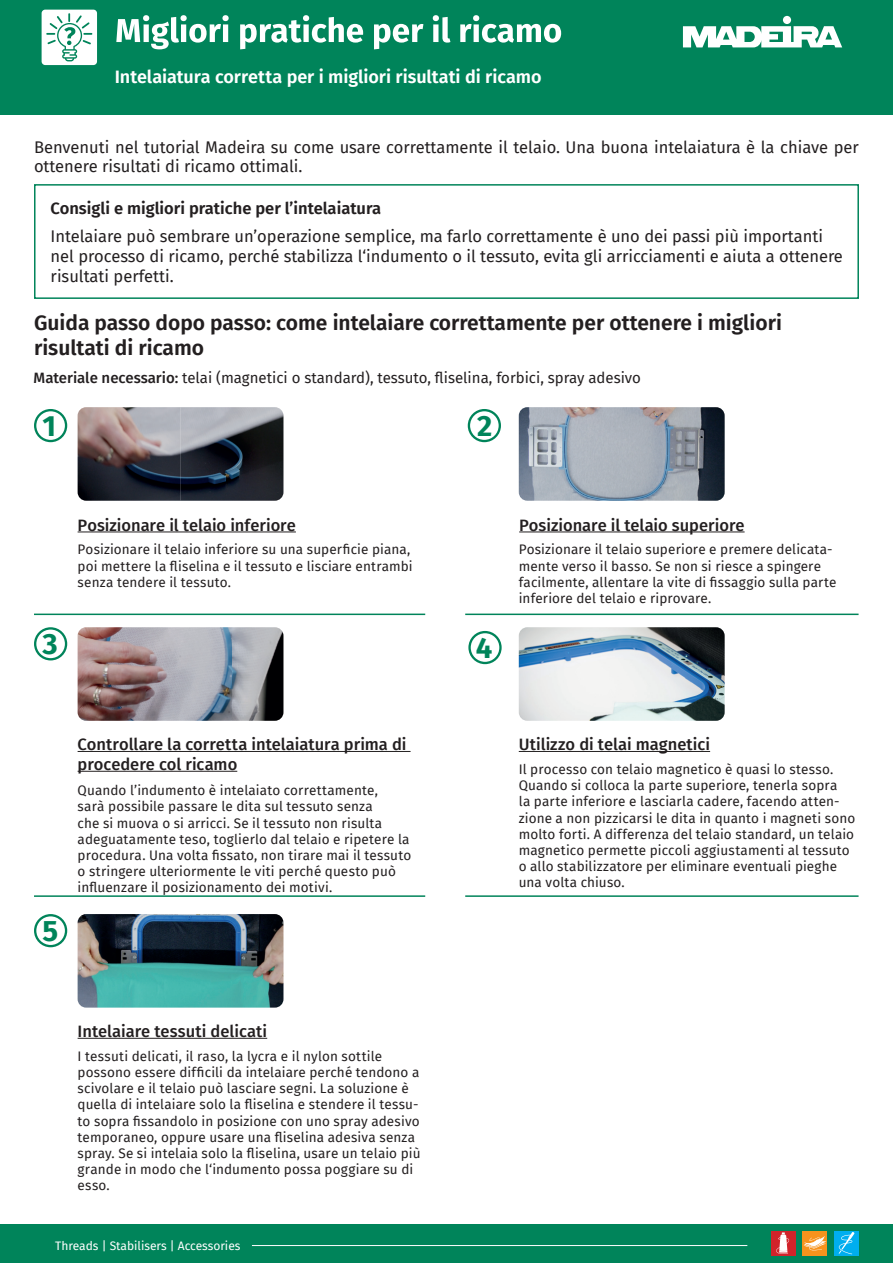
<style>
.page{position:relative;width:893px;height:1263px;background:#fff}
.page>*{position:absolute;margin:0;border:0;box-sizing:border-box;transform-origin:0 0}
.t1{font:700 29.4px "Fira Sans";color:#00845a}
.t2{font:600 21px/25.2px "Fira Sans";color:#231f20}
.t3{font:600 18px "Fira Sans";letter-spacing:-.005em;color:#fff}
.t4{font:16.5px/19.8px "Fira Sans";color:#231f20}
.t5{font:500 16.5px/19.8px "Fira Sans";color:#231f20}
.t6{font:600 16.5px "Fira Sans";color:#231f20}
.t7{font:15px "Fira Sans";color:#231f20}
.t8{font:13.5px/16.2px "Fira Sans";letter-spacing:.01em;color:#231f20}
.t9{font:12px "Fira Sans";color:#fff}
.s1{font-weight:500}
</style>
<div class="page">
<div style="left:34px;top:409px;width:33px;height:33px;border:2px solid #00845a;border-radius:50%"></div>
<div style="left:34px;top:627px;width:33px;height:33px;border:2px solid #00845a;border-radius:50%"></div>
<div style="left:468px;top:409px;width:33px;height:33px;border:2px solid #00845a;border-radius:50%"></div>
<hr style="left:34px;top:895px;width:391px;height:2px;background:#00845a">
<hr style="left:465px;top:895px;width:393px;height:2px;background:#00845a">
<img style="left:78px;top:407px;width:205px;height:94px">
<img style="left:519px;top:407px;width:206px;height:94px">
<img style="left:78px;top:627px;width:205px;height:94px">
<hr style="left:78px;top:531px;width:218px;height:1px;background:#231f20">
<hr style="left:519px;top:531px;width:226px;height:1px;background:#231f20">
<hr style="left:78px;top:751px;width:333px;height:1px;background:#231f20">
<hr style="left:78px;top:771px;width:159px;height:1px;background:#231f20">
<div style="left:468px;top:631px;width:34px;height:33px;border:2px solid #00845a;border-radius:50%"></div>
<hr style="left:519px;top:751px;width:191px;height:1px;background:#231f20">
<div style="left:34px;top:914px;width:33px;height:33px;border:2px solid #00845a;border-radius:50%"></div>
<img style="left:78px;top:914px;width:205px;height:93px">
<hr style="left:78px;top:1038px;width:189px;height:1px;background:#231f20">
<hr style="left:34px;top:614px;width:391px;height:1px;background:#00845a">
<hr style="left:465px;top:614px;width:393px;height:1px;background:#00845a">
<div style="left:0;top:0;width:893px;height:115px;background:#00845a"></div>
<svg style="left:683px;top:26px;width:159px;height:21px"></svg>
<div style="left:783px;top:16px;width:8px;height:8px;background:#fff;border-radius:50%"></div>
<div style="left:0;top:1223px;width:893px;height:39px;background:#00845a"></div>
<div style="left:802px;top:1231px;width:25px;height:24px;background:#f7931d"></div>
<svg style="left:803px;top:1236px;width:23px;height:15px"></svg>
<div style="left:771px;top:1231px;width:25px;height:24px;background:#d1232a"></div>
<div style="left:834px;top:1231px;width:25px;height:24px;background:#00aeef"></div>
<svg style="left:838px;top:1232px;width:16px;height:22px"></svg>
<svg style="left:776px;top:1232px;width:13px;height:22px"></svg>
<hr style="left:252px;top:1245px;width:495px;height:1px;background:#fff">
<svg style="left:116px;top:15px;width:113px;height:35px"></svg>
<svg style="left:240px;top:15px;width:123px;height:34px"></svg>
<svg style="left:374px;top:24px;width:49px;height:25px"></svg>
<svg style="left:433px;top:15px;width:17px;height:28px"></svg>
<svg style="left:460px;top:15px;width:101px;height:28px"></svg>
<div style="left:42px;top:10px;width:55px;height:55px;background:#fff;border-radius:4px"></div>
<svg style="left:46px;top:13px;width:46px;height:48px"></svg>
<div style="left:34px;top:184px;width:825px;height:115px;border:2px solid #00845a"></div>
<img style="left:519px;top:627px;width:206px;height:94px">
<h3 class="t3" style="left:115px;top:62px;width:428px">Intelaiatura corretta per i migliori risultati di ricamo</h3>
<p class="t4" style="left:34px;top:136px;width:826px">Benvenuti nel tutorial Madeira su come usare correttamente il telaio. Una buona intelaiatura è la chiave per ottenere risultati di ricamo ottimali.</p>
<p class="t6" style="left:51px;top:194px;width:332px">Consigli e migliori pratiche per l’intelaiatura</p>
<p class="t4" style="left:51px;top:226px;width:794px">Intelaiare può sembrare un’operazione semplice, ma farlo correttamente è uno dei passi più importanti nel processo di ricamo, perché stabilizza l‘indumento o il tessuto, evita gli arricciamenti e aiuta a ottenere risultati perfetti.</p>
<h2 class="t2" style="left:34px;top:309px;width:749px">Guida passo dopo passo: come intelaiare correttamente per ottenere i migliori risultati di ricamo</h2>
<p class="t7" style="left:34px;top:366px;width:609px"><span class="s1">Materiale necessario:</span> telai (magnetici o standard), tessuto, fliselina, forbici, spray adesivo</p>
<h1 class="t1" style="left:42px;top:401px;width:15px">1</h1>
<h1 class="t1" style="left:477px;top:401px;width:17px">2</h1>
<h1 class="t1" style="left:42px;top:619px;width:17px">3</h1>
<p class="t5" style="left:78px;top:514px;width:220px">Posizionare il telaio inferiore</p>
<p class="t5" style="left:519px;top:514px;width:227px">Posizionare il telaio superiore</p>
<p class="t8" style="left:78px;top:541px;width:337px">Posizionare il telaio inferiore su una superficie piana, poi mettere la fliselina e il tessuto e lisciare entrambi senza tendere il tessuto.</p>
<p class="t8" style="left:519px;top:541px;width:319px">Posizionare il telaio superiore e premere delicata&shy;mente verso il basso. Se non si riesce a spingere facilmente, allentare la vite di fissaggio sulla parte inferiore del telaio e riprovare.</p>
<h1 class="t1" style="left:476px;top:623px;width:18px">4</h1>
<h1 class="t1" style="left:42px;top:906px;width:17px">5</h1>
<p class="t5" style="left:78px;top:734px;width:330px">Controllare la corretta intelaiatura prima di procedere col ricamo</p>
<p class="t8" style="left:78px;top:782px;width:335px">Quando l’indumento è intelaiato correttamente,<br>sarà possibile passare le dita sul tessuto senza<br>che si muova o si arricci. Se il tessuto non risulta adeguatamente teso, toglierlo dal telaio e ripetere la procedura. Una volta fissato, non tirare mai il tessuto o stringere ulteriormente le viti perché questo può influenzare il posizionamento dei motivi.</p>
<p class="t5" style="left:519px;top:734px;width:193px">Utilizzo di telai magnetici</p>
<p class="t8" style="left:519px;top:761px;width:338px">Il processo con telaio magnetico è quasi lo stesso.<br>Quando si colloca la parte superiore, tenerla sopra<br>la parte inferiore e lasciarla cadere, facendo atten&shy;zione a non pizzicarsi le dita in quanto i magneti sono molto forti. A differenza del telaio standard, un telaio magnetico permette piccoli aggiustamenti al tessuto o allo stabilizzatore per eliminare eventuali pieghe una volta chiuso.</p>
<p class="t5" style="left:78px;top:1020px;width:191px">Intelaiare tessuti delicati</p>
<p class="t8" style="left:78px;top:1048px;width:344px">I tessuti delicati, il raso, la lycra e il nylon sottile possono essere difficili da intelaiare perché tendono a scivolare e il telaio può lasciare segni. La soluzione è quella di intelaiare solo la fliselina e stendere il tessu&shy;to sopra fissandolo in posizione con uno spray adesivo temporaneo, oppure usare una fliselina adesiva senza spray. Se si intelaia solo la fliselina, usare un telaio più grande in modo che l‘indumento possa poggiare su di esso.</p>
<p class="t9" style="left:55px;top:1236px;width:187px">Threads | Stabilisers | Accessories</p>
</div>
